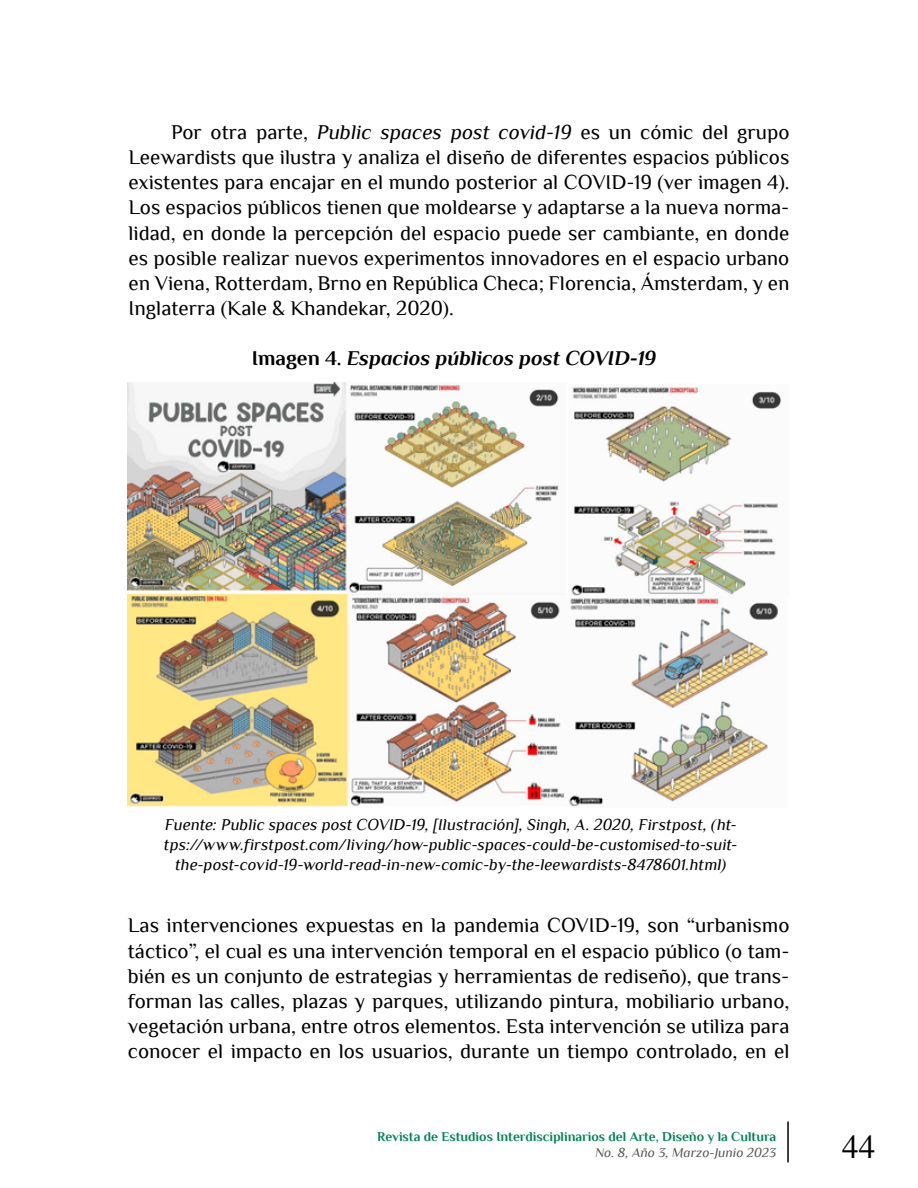
<style>
.page{position:relative;width:918px;height:1188px;background:#fff}
.page>*{position:absolute;margin:0;border:0;box-sizing:border-box;transform-origin:0 0}
.t1{font:33px "Times";color:#000}
.t2{font:21px/25.2px "Philosopher";color:#000;text-align:justify}
.t3{font:italic 700 21px "Philosopher";color:#000}
.t4{font:italic 16.5px/19.8px "Philosopher";color:#000;text-align:center}
.t5{font:700 13.5px "Philosopher";color:#008352}
.t6{font:italic 13.5px "Philosopher";color:#575756}
.s1{font-style:italic}
.s2{font-style:normal}
</style>
<div class="page">
<hr style="left:787px;top:1121px;width:2px;height:41px;background:#000">
<img style="left:128px;top:383px;width:654px;height:424px">
<p class="t2" style="left:129px;top:119px;width:662px;text-indent:43px">Por otra parte, <span class="s1">Public spaces post covid-19</span> es un cómic del grupo Leewardists que ilustra y analiza el diseño de diferentes espacios públicos existentes para encajar en el mundo posterior al COVID-19 (ver imagen 4).<br>Los espacios públicos tienen que moldearse y adaptarse a la nueva norma&shy;lidad, en donde la percepción del espacio puede ser cambiante, en donde es posible realizar nuevos experimentos innovadores en el espacio urbano en Viena, Rotterdam, Brno en República Checa; Florencia, Ámsterdam, y en Inglaterra (Kale &amp; Khandekar, 2020).</p>
<p class="t3" style="left:252px;top:346px;width:406px"><span class="s2">Imagen 4.</span> Espacios públicos post COVID-19</p>
<p class="t4" style="left:164px;top:815px;width:575px">Fuente: Public spaces post COVID-19, [Ilustración], Singh, A. 2020, Firstpost, (ht&shy;tps://www.firstpost.com/living/how-public-spaces-could-be-customised-to-suit&shy;the-post-covid-19-world-read-in-new-comic-by-the-leewardists-8478601.html)</p>
<p class="t2" style="left:128px;top:913px;width:663px">Las intervenciones expuestas en la pandemia COVID-19, son “urbanismo táctico”, el cual es una intervención temporal en el espacio público (o tam&shy;bién es un conjunto de estrategias y herramientas de rediseño), que trans&shy;forman las calles, plazas y parques, utilizando pintura, mobiliario urbano, vegetación urbana, entre otros elementos. Esta intervención se utiliza para conocer el impacto en los usuarios, durante un tiempo controlado, en el</p>
<p class="t5" style="left:377px;top:1129px;width:401px">Revista de Estudios Interdisciplinarios del Arte, Diseño y la Cultura</p>
<p class="t6" style="left:595px;top:1145px;width:183px">No. 8, Año 3, Marzo-Junio 2023</p>
<h1 class="t1" style="left:842px;top:1116px;width:34px">44</h1>
</div>
